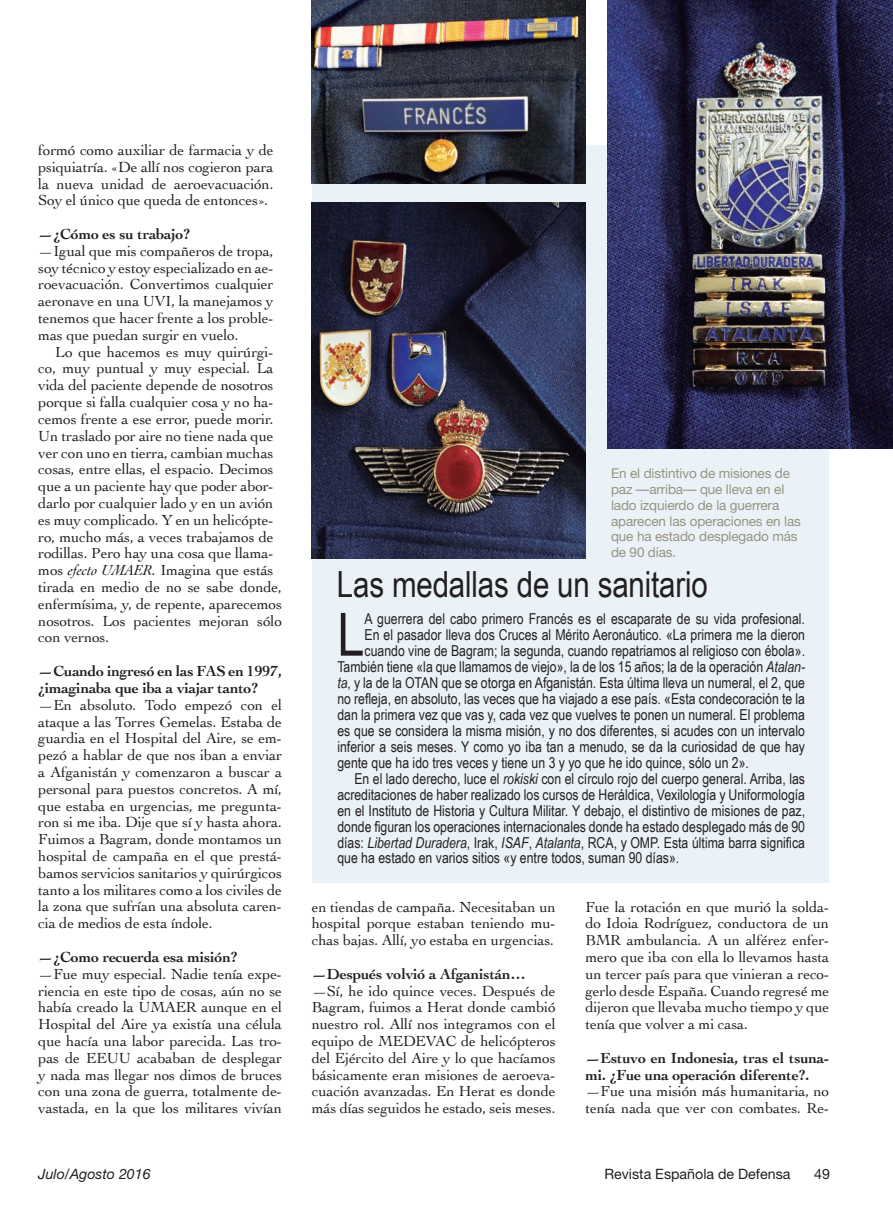
<style>
.page{position:relative;width:893px;height:1217px;background:#fff}
.page>*{position:absolute;margin:0;border:0;box-sizing:border-box;transform-origin:0 0}
.Texto_apoyo{font:59.7px "Arial Narrow";color:#231f20}
.Título_apoyo{font:36px "Arial Narrow";letter-spacing:-.005em;color:#231f20}
.Texto_general{font:15.3px/16.8px "Cochin";letter-spacing:-.01em;color:#231f20;text-align:justify}
.Texto_general-2{font:700 15.3px/16.8px "Cochin";letter-spacing:-.01em;color:#231f20}
.Texto_apoyo-2{font:15px/16px "Arial Narrow";color:#231f20;text-align:justify}
.t1{font:14.25px "Helvetica Neue";color:#231f20}
.t2{font:italic 14.25px "Helvetica Neue";color:#231f20}
.Pie_de_foto{font:13.5px/15.8px "Helvetica Neue";letter-spacing:-.01em;color:#959383}
.s1{font-style:italic}
</style>
<div class="page">
<div style="left:312px;top:145px;width:516px;height:737px;background:#ebf2f7"></div>
<img style="left:312px;top:202px;width:273px;height:356px">
<img style="left:608px;top:0;width:285px;height:449px">
<img style="left:312px;top:0;width:273px;height:184px">
<p class="Texto_general" style="left:38px;top:141px;width:237px">formó como auxiliar de farmacia y de psiquiatría. «De allí nos cogieron para la nueva unidad de aeroevacuación.<br>Soy el único que queda de entonces».</p>
<p class="Texto_general-2" style="left:38px;top:225px;width:153px">—¿Cómo es su trabajo?</p>
<p class="Texto_general" style="left:38px;top:242px;width:237px">—Igual que mis compañeros de tropa, soy técnico y estoy especializado en ae&shy;roevacuación. Convertimos cualquier aeronave en una UVI, la manejamos y tenemos que hacer frente a los proble&shy;mas que puedan surgir en vuelo.</p>
<p class="Texto_general" style="left:38px;top:342px;width:245px;text-align:left;text-indent:17px">Lo que hacemos es muy quirúrgi&shy;co, muy puntual y muy especial. La vida del paciente depende de nosotros porque si falla cualquier cosa y no ha&shy;cemos frente a ese error, puede morir.<br>Un traslado por aire no tiene nada que ver con uno en tierra, cambian muchas cosas, entre ellas, el espacio. Decimos que a un paciente hay que poder abor&shy;darlo por cualquier lado y en un avión es muy complicado. Y en un helicópte&shy;ro, mucho más, a veces trabajamos de rodillas. Pero hay una cosa que llama&shy;mos <span class="s1">efecto UMAER</span>. Imagina que estás tirada en medio de no se sabe donde, enfermísima, y, de repente, aparecemos nosotros. Los pacientes mejoran sólo con vernos.</p>
<p class="Texto_general-2" style="left:38px;top:661px;width:245px">—Cuando ingresó en las FAS en 1997, ¿imaginaba que iba a viajar tanto?</p>
<p class="Texto_general" style="left:38px;top:695px;width:245px">—En absoluto. Todo empezó con el ataque a las Torres Gemelas. Estaba de guardia en el Hospital del Aire, se em&shy;pezó a hablar de que nos iban a enviar a Afganistán y comenzaron a buscar a personal para puestos concretos. A mí, que estaba en urgencias, me pregunta&shy;ron si me iba. Dije que sí y hasta ahora.<br>Fuimos a Bagram, donde montamos un hospital de campaña en el que prestá&shy;bamos servicios sanitarios y quirúrgicos tanto a los militares como a los civiles de la zona que sufrían una absoluta caren&shy;cia de medios de esta índole.</p>
<p class="Texto_general-2" style="left:38px;top:947px;width:201px">—¿Como recuerda esa misión?</p>
<p class="Texto_general" style="left:38px;top:964px;width:245px">—Fue muy especial. Nadie tenía expe&shy;riencia en este tipo de cosas, aún no se había creado la UMAER aunque en el Hospital del Aire ya existía una célula que hacía una labor parecida. Las tro&shy;pas de EEUU acababan de desplegar y nada mas llegar nos dimos de bruces con una zona de guerra, totalmente de&shy;vastada, en la que los militares vivían</p>
<p class="Pie_de_foto" style="left:611px;top:465px;width:191px">En el distintivo de misiones de paz —arriba— que lleva en el lado izquierdo de la guerrera aparecen las operaciones en las que ha estado desplegado más de 90 días.</p>
<p class="Título_apoyo" style="left:337px;top:558px;width:372px">Las medallas de un sanitario</p>
<p class="Texto_apoyo" style="left:337px;top:590px;width:29px">L</p>
<p class="Texto_apoyo-2" style="left:365px;top:609px;width:442px">A guerrera del cabo primero Francés es el escaparate de su vida profesional.</p>
<p class="Texto_apoyo-2" style="left:365px;top:625px;width:442px">En el pasador lleva dos Cruces al Mérito Aeronáutico. «La primera me la dieron</p>
<p class="Texto_apoyo-2" style="left:365px;top:641px;width:442px">cuando vine de Bagram; la segunda, cuando repatriamos al religioso con ébola».</p>
<p class="Texto_apoyo-2" style="left:337px;top:657px;width:469px">También tiene «la que llamamos de viejo», la de los 15 años; la de la operación <span class="s1">Atalan-</span></p>
<p class="Texto_apoyo-2" style="left:337px;top:673px;width:469px"><span class="s1">ta</span>, y la de la OTAN que se otorga en Afganistán. Esta última lleva un numeral, el 2, que</p>
<p class="Texto_apoyo-2" style="left:337px;top:689px;width:469px">no refleja, en absoluto, las veces que ha viajado a ese país. «Esta condecoración te la</p>
<p class="Texto_apoyo-2" style="left:337px;top:705px;width:469px">dan la primera vez que vas y, cada vez que vuelves te ponen un numeral. El problema</p>
<p class="Texto_apoyo-2" style="left:337px;top:721px;width:469px">es que se considera la misma misión, y no dos diferentes, si acudes con un intervalo</p>
<p class="Texto_apoyo-2" style="left:337px;top:737px;width:469px">inferior a seis meses. Y como yo iba tan a menudo, se da la curiosidad de que hay</p>
<p class="Texto_apoyo-2" style="left:337px;top:753px;width:413px">gente que ha ido tres veces y tiene un 3 y yo que he ido quince, sólo un 2».</p>
<p class="Texto_apoyo-2" style="left:337px;top:769px;width:469px;text-indent:17px">En el lado derecho, luce el <span class="s1">rokiski</span> con el círculo rojo del cuerpo general. Arriba, las acreditaciones de haber realizado los cursos de Heráldica, Vexilología y Uniformología en el Instituto de Historia y Cultura Militar. Y debajo, el distintivo de misiones de paz, donde figuran los operaciones internacionales donde ha estado desplegado más de 90 días: <span class="s1">Libertad Duradera</span>, Irak, <span class="s1">ISAF</span>, <span class="s1">Atalanta</span>, RCA, y OMP. Esta última barra significa que ha estado en varios sitios «y entre todos, suman 90 días».</p>
<p class="Texto_general" style="left:312px;top:897px;width:245px">en tiendas de campaña. Necesitaban un hospital porque estaban teniendo mu&shy;chas bajas. Allí, yo estaba en urgencias.</p>
<p class="Texto_general-2" style="left:312px;top:964px;width:215px">—Después volvió a Afganistán…</p>
<p class="Texto_general" style="left:312px;top:981px;width:245px">—Sí, he ido quince veces. Después de Bagram, fuimos a Herat donde cambió nuestro rol. Allí nos integramos con el equipo de MEDEVAC de helicópteros del Ejército del Aire y lo que hacíamos básicamente eran misiones de aeroeva&shy;cuación avanzadas. En Herat es donde más días seguidos he estado, seis meses.</p>
<p class="Texto_general" style="left:585px;top:897px;width:245px">Fue la rotación en que murió la solda&shy;do Idoia Rodríguez, conductora de un BMR ambulancia. A un alférez enfer&shy;mero que iba con ella lo llevamos hasta un tercer país para que vinieran a reco&shy;gerlo desde España. Cuando regresé me dijeron que llevaba mucho tiempo y que tenía que volver a mi casa.</p>
<p class="Texto_general-2" style="left:585px;top:1048px;width:245px">—Estuvo en Indonesia, tras el tsuna&shy;mi. ¿Fue una operación diferente?.</p>
<p class="Texto_general" style="left:585px;top:1082px;width:245px">—Fue una misión más humanitaria, no tenía nada que ver con combates. Re-</p>
<p class="t2" style="left:38px;top:1164px;width:114px">Julo/Agosto 2016</p>
<p class="t1" style="left:604px;top:1164px;width:188px">Revista Española de Defensa</p>
<p class="t1" style="left:814px;top:1164px;width:17px">49</p>
</div>
